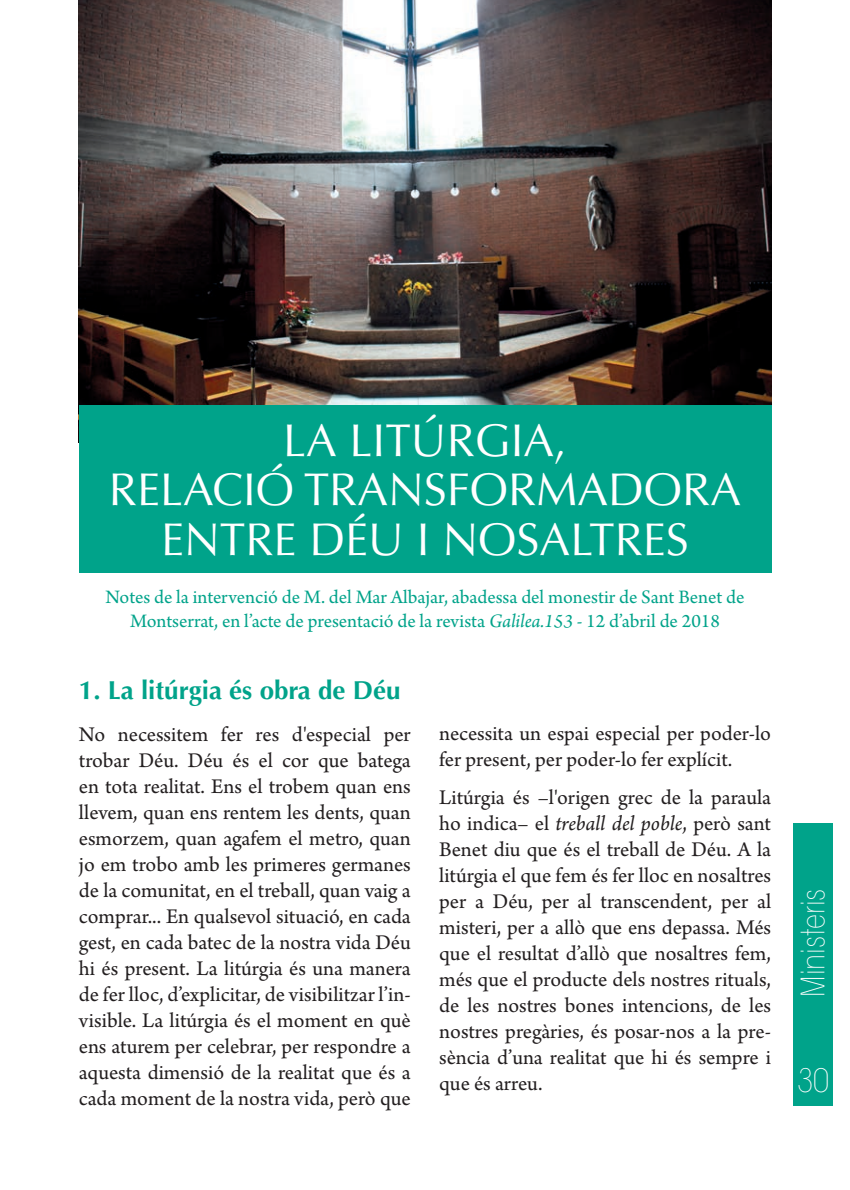
<style>
.page{position:relative;width:850px;height:1190px;background:#fff}
.page>*{position:absolute;margin:0;border:0;box-sizing:border-box;transform-origin:0 0}
.t1{font:46px/49.6px "Optima LT Std";color:#fff;text-align:center}
.t2{font:200 condensed 32px "ITC Avant Garde Std";color:#fff}
.t3{font:700 26px "Optima LT Std";color:#00a38a}
.t4{font:22px/26px "Arno Pro";color:#231f20;text-align:justify}
.t5{font:20px/23.8px "Arno Pro";letter-spacing:-.005em;color:#00a38a;text-align:center}
.s1{font-style:italic}
</style>
<div class="page">
<div style="left:793px;top:823px;width:39px;height:282px;background:#00a38a"></div>
<img style="left:79px;top:0;width:692px;height:405px">
<div style="left:79px;top:405px;width:692px;height:167px;background:#00a38a"></div>
<h1 class="t1" style="left:109px;top:416px;width:633px">LA LITÚRGIA,<br>RELACIÓ TRANSFORMADORA<br>ENTRE DÉU I NOSALTRES</h1>
<p class="t5" style="left:105px;top:586px;width:640px">Notes de la intervenció de M. del Mar Albajar, abadessa del monestir de Sant Benet de<br>Montserrat, en l’acte de presentació de la revista <span class="s1">Galilea.153</span> - 12 d’abril de 2018</p>
<p class="t3" style="left:79px;top:675px;width:323px">1. La litúrgia és obra de Déu</p>
<p class="t4" style="left:79px;top:722px;width:333px">No necessitem fer res d'especial per trobar Déu. Déu és el cor que batega en tota realitat. Ens el trobem quan ens llevem, quan ens rentem les dents, quan esmorzem, quan agafem el metro, quan jo em trobo amb les primeres germanes de la comunitat, en el treball, quan vaig a comprar... En qualsevol situació, en cada gest, en cada batec de la nostra vida Déu hi és present. La litúrgia és una manera de fer lloc, d’explicitar, de visibilitzar l’in&shy;visible. La litúrgia és el moment en què ens aturem per celebrar, per respondre a aquesta dimensió de la realitat que és a cada moment de la nostra vida, però que</p>
<p class="t4" style="left:439px;top:722px;width:333px">necessita un espai especial per poder-lo fer present, per poder-lo fer explícit.</p>
<p class="t4" style="left:439px;top:785px;width:333px">Litúrgia és –l'origen grec de la paraula ho indica– el <span class="s1">treball del poble</span>, però sant Benet diu que és el treball de Déu. A la litúrgia el que fem és fer lloc en nosaltres per a Déu, per al transcendent, per al misteri, per a allò que ens depassa. Més que el resultat d’allò que nosaltres fem, més que el producte dels nostres rituals, de les nostres bones intencions, de les nostres pregàries, és posar-nos a la pre&shy;sència d’una realitat que hi és sempre i que és arreu.</p>
<h2 class="t2" style="left:794px;top:996px;width:110px;rotate:-90deg">Ministeris</h2>
<h2 class="t2" style="left:797px;top:1061px;width:33px">30</h2>
</div>
